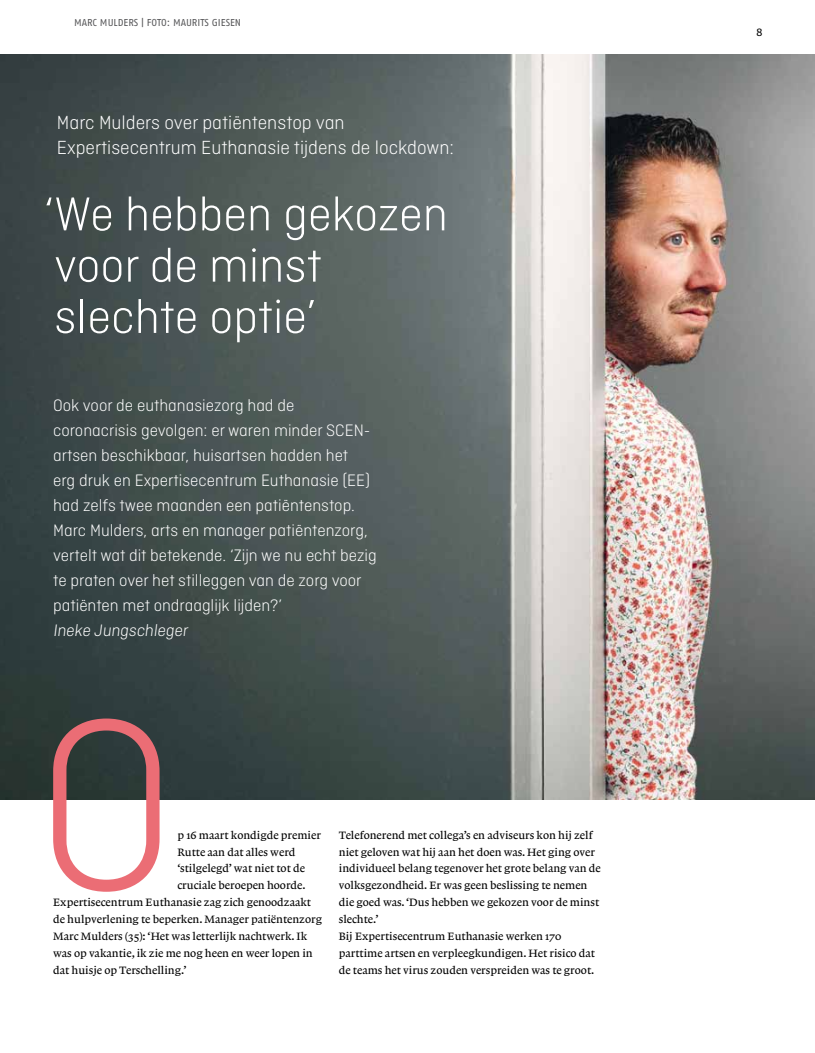
<style>
.page{position:relative;width:815px;height:1053px;background:#fff}
.page>*{position:absolute;margin:0;border:0;box-sizing:border-box;transform-origin:0 0}
.t1{font:300 255.75px "Ciutadella";color:#eb6d75}
.t2{font:300 50px/51.2px "Ciutadella";color:#fff}
.t3{font:300 20px/25px "Ciutadella";color:#fff}
.t4{font:300 17.5px/25px "Ciutadella";color:#fff}
.t5{font:11.25px/16.9px "Lexicon No 1 Roman A";color:#000}
.t6{font:11.25px "Fago No";color:#000}
.t7{font:10px "Fago No Regular LF";color:#58585a}
</style>
<div class="page">
<img style="left:0;top:55px;width:815px;height:744px">
<p class="t7" style="left:74px;top:17px;width:169px">MARC MULDERS | FOTO: MAURITS GIESEN</p>
<h3 class="t3" style="left:57px;top:110px;width:399px">Marc Mulders over patiëntenstop van<br>Expertisecentrum Euthanasie tijdens de lockdown:</h3>
<h2 class="t2" style="left:44px;top:188px;width:406px">‘We hebben gekozen voor de minst slechte optie’</h2>
<p class="t4" style="left:53px;top:392px;width:325px">Ook voor de euthanasiezorg had de coronacrisis gevolgen: er waren minder SCEN&shy;artsen beschikbaar, huisartsen hadden het<br>erg druk en Expertisecentrum Euthanasie (EE) had zelfs twee maanden een patiëntenstop.<br>Marc Mulders, arts en manager patiëntenzorg, vertelt wat dit betekende. ‘Zijn we nu echt bezig te praten over het stilleggen van de zorg voor patiënten met ondraaglijk lijden?’<br>Ineke Jungschleger</p>
<h1 class="t1" style="left:35px;top:668px;width:144px">O</h1>
<p class="t5" style="left:177px;top:826px;width:145px">p 16 maart kondigde premier</p>
<p class="t5" style="left:177px;top:843px;width:120px">Rutte aan dat alles werd</p>
<p class="t5" style="left:177px;top:860px;width:129px">‘stilgelegd’ wat niet tot de</p>
<p class="t5" style="left:177px;top:877px;width:130px">cruciale beroepen hoorde.</p>
<p class="t5" style="left:53px;top:894px;width:259px">Expertisecentrum Euthanasie zag zich genoodzaakt</p>
<p class="t5" style="left:53px;top:910px;width:270px">de hulpverlening te beperken. Manager patiëntenzorg</p>
<p class="t5" style="left:53px;top:927px;width:255px">Marc Mulders (35): ‘Het was letterlijk nachtwerk. Ik</p>
<p class="t5" style="left:53px;top:944px;width:261px">was op vakantie, ik zie me nog heen en weer lopen in</p>
<p class="t5" style="left:53px;top:961px;width:135px">dat huisje op Terschelling.’</p>
<p class="t5" style="left:339px;top:826px;width:263px">Telefonerend met collega’s en adviseurs kon hij zelf niet geloven wat hij aan het doen was. Het ging over individueel belang tegenover het grote belang van de volksgezondheid. Er was geen beslissing te nemen die goed was. ‘Dus hebben we gekozen voor de minst slechte.’<br>Bij Expertisecentrum Euthanasie werken 170 parttime artsen en verpleegkundigen. Het risico dat de teams het virus zouden verspreiden was te groot.</p>
<p class="t6" style="left:756px;top:26px;width:8px">8</p>
</div>
